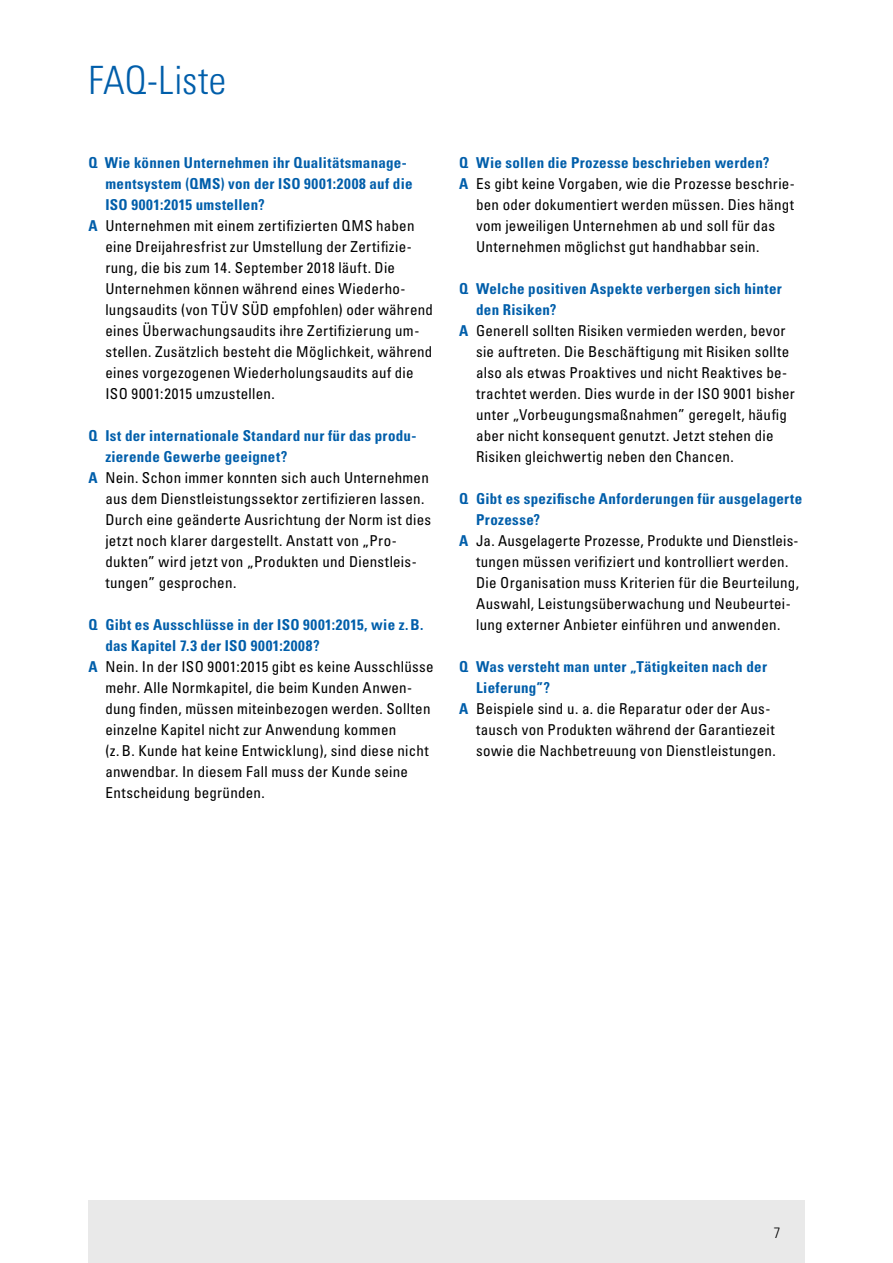
<style>
.page{position:relative;width:893px;height:1263px;background:#fff}
.page>*{position:absolute;margin:0;border:0;box-sizing:border-box;transform-origin:0 0}
.t1{font:39px "Univers LTCYR 47 Light Cond";letter-spacing:.005em;color:#005eaa}
.t2{font:condensed 15px/21px "Univers LTCYR 57";letter-spacing:.015em;color:#000}
.t3{font:15px/21px "Univers LTCYR 67 Bold Cond";letter-spacing:.02em;color:#005eaa}
.t4{font:15px "Univers LTCYR 47 Light Cond";color:#000}
.s1{font-family:"Univers LTCYR 67 Bold Cond";font-stretch:normal;color:#005eaa}
</style>
<div class="page">
<div style="left:88px;top:1200px;width:717px;height:63px;background:#e9e9e9"></div>
<h1 class="t1" style="left:88px;top:54px;width:139px">FAQ-Liste</h1>
<p class="t3" style="left:105px;top:152px;width:309px;text-indent:-17px">Q Wie können Unternehmen ihr Qualitätsmanage&shy;mentsystem (QMS) von der ISO 9001:2008 auf die<br>ISO 9001:2015 umstellen?</p>
<p class="t2" style="left:105px;top:215px;width:329px;text-indent:-17px"><span class="s1">A</span> Unternehmen mit einem zertifizierten QMS haben eine Dreijahresfrist zur Umstellung der Zertifizie&shy;rung, die bis zum 14. September 2018 läuft. Die Unternehmen können während eines Wiederho&shy;lungsaudits (von TÜV SÜD empfohlen) oder während eines Überwachungsaudits ihre Zertifizierung um&shy;stellen. Zusätzlich besteht die Möglichkeit, während eines vorgezogenen Wiederholungsaudits auf die ISO 9001:2015 umzustellen.</p>
<p class="t3" style="left:105px;top:425px;width:313px;text-indent:-17px">Q Ist der internationale Standard nur für das produ&shy;zierende Gewerbe geeignet?</p>
<p class="t2" style="left:105px;top:467px;width:327px;text-indent:-17px"><span class="s1">A</span> Nein. Schon immer konnten sich auch Unternehmen aus dem Dienstleistungssektor zertifizieren lassen.<br>Durch eine geänderte Ausrichtung der Norm ist dies jetzt noch klarer dargestellt. Anstatt von „Pro&shy;dukten” wird jetzt von „Produkten und Dienstleis&shy;tungen” gesprochen.</p>
<p class="t3" style="left:105px;top:614px;width:319px;text-indent:-17px">Q Gibt es Ausschlüsse in der ISO 9001:2015, wie z.B. das Kapitel 7.3 der ISO 9001:2008?</p>
<p class="t2" style="left:105px;top:656px;width:330px;text-indent:-17px"><span class="s1">A</span> Nein. In der ISO 9001:2015 gibt es keine Ausschlüsse mehr. Alle Normkapitel, die beim Kunden Anwen&shy;dung finden, müssen miteinbezogen werden. Sollten einzelne Kapitel nicht zur Anwendung kommen<br>(z.B. Kunde hat keine Entwicklung), sind diese nicht anwendbar. In diesem Fall muss der Kunde seine Entscheidung begründen.</p>
<p class="t3" style="left:459px;top:152px;width:312px">Q Wie sollen die Prozesse beschrieben werden?</p>
<p class="t2" style="left:476px;top:173px;width:320px;text-indent:-17px"><span class="s1">A</span> Es gibt keine Vorgaben, wie die Prozesse beschrie&shy;ben oder dokumentiert werden müssen. Dies hängt vom jeweiligen Unternehmen ab und soll für das Unternehmen möglichst gut handhabbar sein.</p>
<p class="t3" style="left:476px;top:278px;width:307px;text-indent:-17px">Q Welche positiven Aspekte verbergen sich hinter den Risiken?</p>
<p class="t2" style="left:476px;top:320px;width:320px;text-indent:-17px"><span class="s1">A</span> Generell sollten Risiken vermieden werden, bevor sie auftreten. Die Beschäftigung mit Risiken sollte also als etwas Proaktives und nicht Reaktives be&shy;trachtet werden. Dies wurde in der ISO 9001 bisher unter „Vorbeugungsmaßnahmen” geregelt, häufig aber nicht konsequent genutzt. Jetzt stehen die Risiken gleichwertig neben den Chancen.</p>
<p class="t3" style="left:476px;top:488px;width:327px;text-indent:-17px">Q Gibt es spezifische Anforderungen für ausgelagerte<br>Prozesse?</p>
<p class="t2" style="left:476px;top:530px;width:325px;text-indent:-17px"><span class="s1">A</span> Ja. Ausgelagerte Prozesse, Produkte und Dienstleis&shy;tungen müssen verifiziert und kontrolliert werden.<br>Die Organisation muss Kriterien für die Beurteilung, Auswahl, Leistungsüberwachung und Neubeurtei&shy;lung externer Anbieter einführen und anwenden.</p>
<p class="t3" style="left:476px;top:656px;width:292px;text-indent:-17px">Q Was versteht man unter „Tätigkeiten nach der<br>Lieferung”?</p>
<p class="t2" style="left:476px;top:698px;width:301px;text-indent:-17px"><span class="s1">A</span> Beispiele sind u. a. die Reparatur oder der Aus&shy;tausch von Produkten während der Garantiezeit sowie die Nachbetreuung von Dienstleistungen.</p>
<p class="t4" style="left:774px;top:1222px;width:8px">7</p>
</div>
